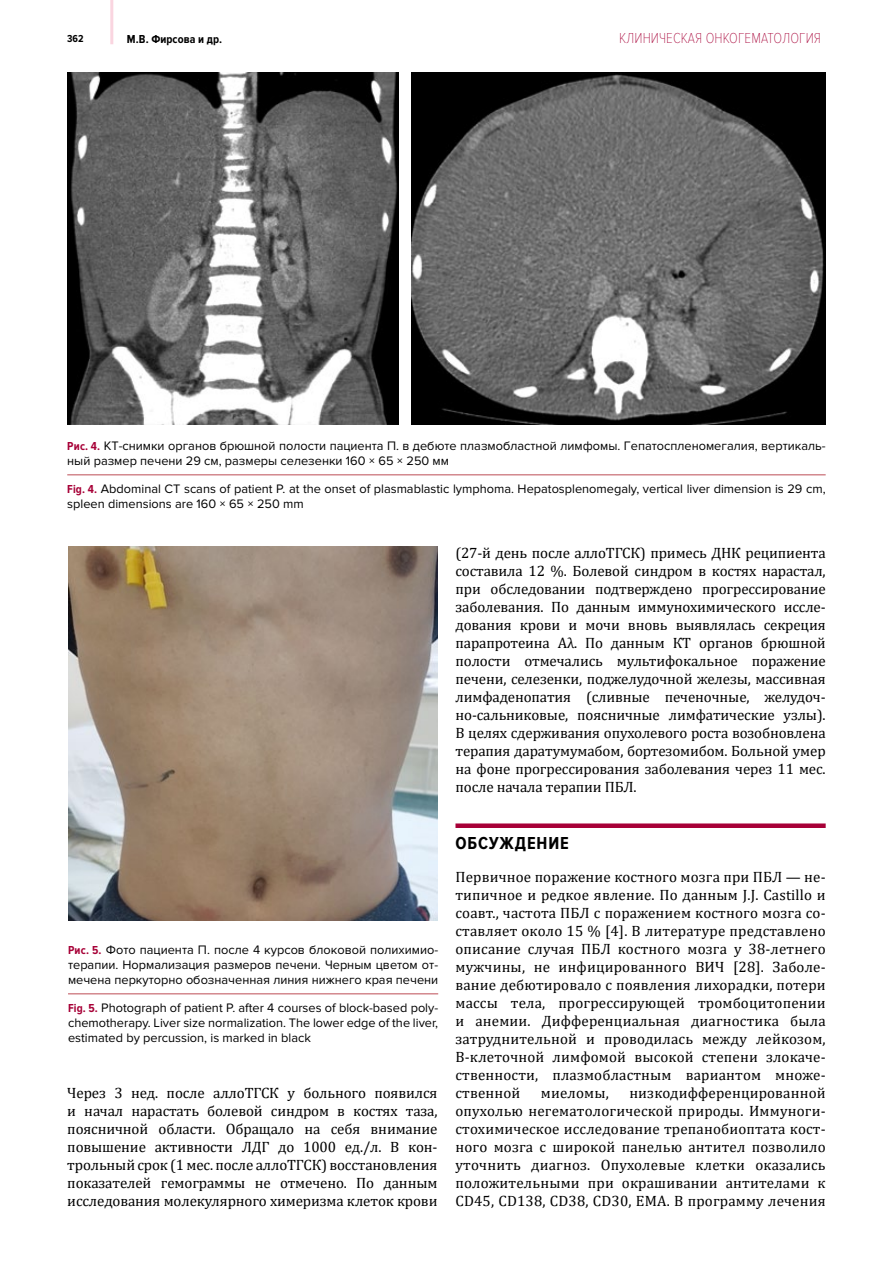
<style>
.page{position:relative;width:893px;height:1263px;background:#fff}
.page>*{position:absolute;margin:0;border:0;box-sizing:border-box;transform-origin:0 0}
.t1{font:700 18px "Proxima Nova Cond";letter-spacing:.05em;color:#000}
.t2{font:15px/18px "Cambria";letter-spacing:.01em;color:#000;text-align:justify}
.t3{font:100 15px "Proxima Nova Cond";letter-spacing:.005em;color:#a70037}
.t4{font:12.75px/15px "Proxima Nova";color:#000}
.t5{font:700 12px "Proxima Nova Cond";letter-spacing:.005em;color:#000}
.t6{font:700 10.5px "Proxima Nova Cond";color:#000}
.s1{font-family:"Proxima Nova Cond";font-weight:700;font-size:12px;color:#a70037}
</style>
<div class="page">
<hr style="left:110px;top:0;width:3px;height:44px;background:#fad5e0">
<img style="left:68px;top:72px;width:330px;height:353px">
<img style="left:411px;top:72px;width:415px;height:353px">
<hr style="left:67px;top:474px;width:759px;height:1px;background:#d3888e">
<img style="left:68px;top:546px;width:370px;height:375px">
<hr style="left:68px;top:993px;width:370px;height:1px;background:#d3888e">
<div style="left:455px;top:823px;width:371px;height:5px;background:#a70037"></div>
<p class="t6" style="left:67px;top:33px;width:18px">362</p>
<p class="t5" style="left:127px;top:32px;width:97px">М.В. Фирсова и др.</p>
<p class="t3" style="left:619px;top:30px;width:203px">КЛИНИЧЕСКАЯ ОНКОГЕМАТОЛОГИЯ</p>
<p class="t4" style="left:67px;top:438px;width:760px"><span class="s1">Рис. 4.</span> КТ-снимки органов брюшной полости пациента П. в дебюте плазмобластной лимфомы. Гепатоспленомегалия, вертикаль&shy;ный размер печени 29 см, размеры селезенки 160 × 65 × 250 мм</p>
<p class="t4" style="left:67px;top:481px;width:760px"><span class="s1">Fig. 4.</span> Abdominal CT scans of patient P. at the onset of plasmablastic lymphoma. Hepatosplenomegaly, vertical liver dimension is 29 cm, spleen dimensions are 160 × 65 × 250 mm</p>
<p class="t4" style="left:68px;top:942px;width:372px;text-align:justify"><span class="s1">Рис. 5.</span> Фото пациента П. после 4 курсов блоковой полихимио&shy;терапии. Нормализация размеров печени. Черным цветом от&shy;мечена перкуторно обозначенная линия нижнего края печени</p>
<p class="t4" style="left:68px;top:1000px;width:372px;text-align:justify"><span class="s1">Fig. 5.</span> Photograph of patient P. after 4 courses of block-based poly&shy;chemotherapy. Liver size normalization. The lower edge of the liver, estimated by percussion, is marked in black</p>
<p class="t2" style="left:67px;top:1084px;width:372px">Через 3 нед. после аллоТГСК у больного появился и начал нарастать болевой синдром в костях таза, поясничной области. Обращало на себя внимание повышение активности ЛДГ до 1000 ед./л. В кон&shy;трольный срок (1 мес. после аллоТГСК) восстановления показателей гемограммы не отмечено. По данным исследования молекулярного химеризма клеток крови</p>
<p class="t2" style="left:455px;top:544px;width:372px">(27-й день после аллоТГСК) примесь ДНК реципиента составила 12 %. Болевой синдром в костях нарастал, при обследовании подтверждено прогрессирование заболевания. По данным иммунохимического иссле&shy;дования крови и мочи вновь выявлялась секреция парапротеина Aλ. По данным КТ органов брюшной полости отмечались мультифокальное поражение печени, селезенки, поджелудочной железы, массивная лимфаденопатия (сливные печеночные, желудоч&shy;но-сальниковые, поясничные лимфатические узлы).<br>В целях сдерживания опухолевого роста возобновлена терапия даратумумабом, бортезомибом. Больной умер на фоне прогрессирования заболевания через 11 мес. после начала терапии ПБЛ.</p>
<p class="t1" style="left:455px;top:833px;width:115px">ОБСУЖДЕНИЕ</p>
<p class="t2" style="left:455px;top:868px;width:372px">Первичное поражение костного мозга при ПБЛ — не&shy;типичное и редкое явление. По данным J.J. Castillo и соавт., частота ПБЛ с поражением костного мозга со&shy;ставляет около 15 % [4]. В литературе представлено описание случая ПБЛ костного мозга у 38-летнего мужчины, не инфицированного ВИЧ [28]. Заболе&shy;вание дебютировало с появления лихорадки, потери массы тела, прогрессирующей тромбоцитопении и анемии. Дифференциальная диагностика была затруднительной и проводилась между лейкозом, В-клеточной лимфомой высокой степени злокаче&shy;ственности, плазмобластным вариантом множе&shy;ственной</p>
<p class="t2" style="left:455px;top:1084px;width:372px;text-indent:174px">низкодифференцированной опухолью негематологической природы. Иммуноги&shy;стохимическое исследование трепанобиоптата кост&shy;ного мозга с широкой панелью антител позволило уточнить диагноз. Опухолевые клетки оказались положительными при окрашивании антителами к CD45, СD138, СD38, CD30, EMА. В программу лечения</p>
<p class="t2" style="left:541px;top:1084px;width:70px">миеломы,</p>
</div>
